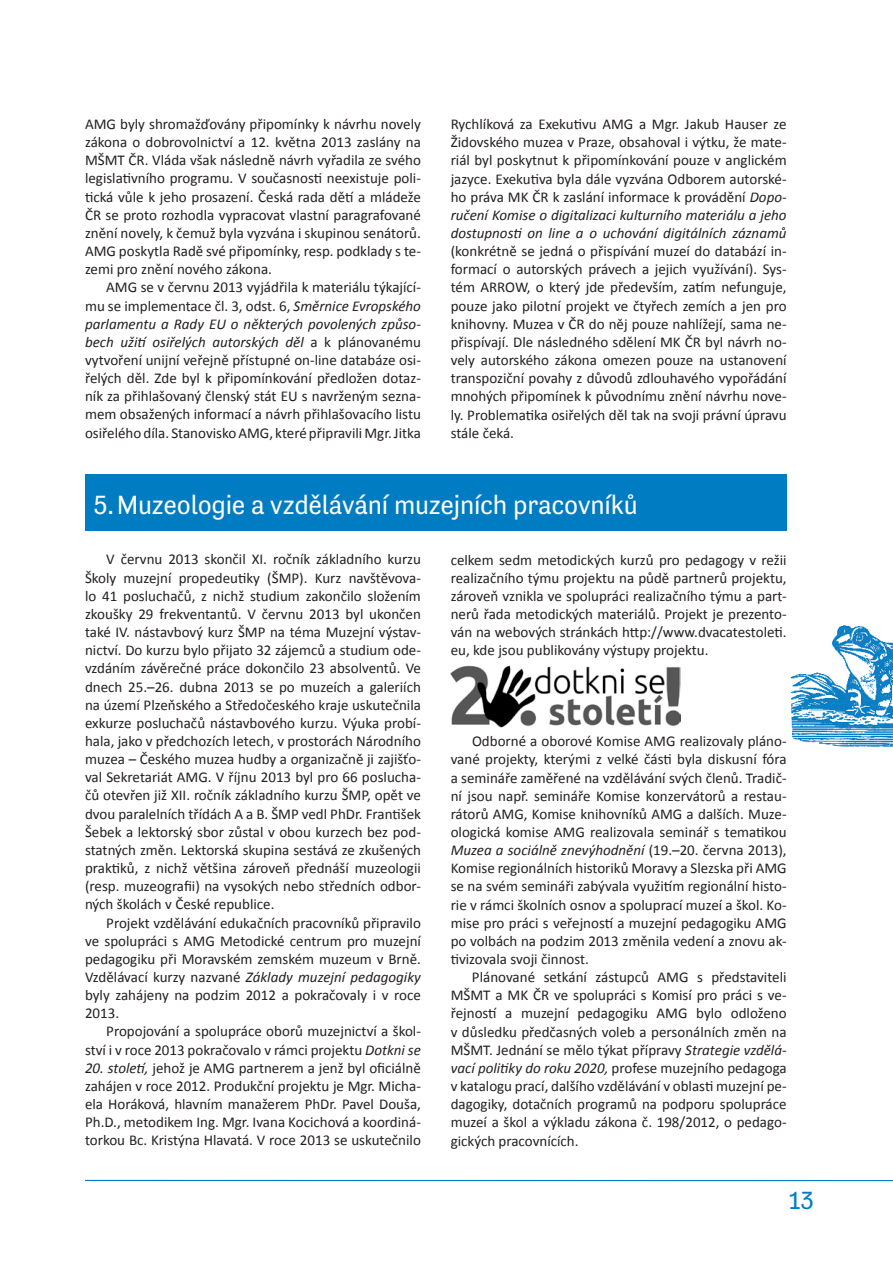
<style>
.page{position:relative;width:893px;height:1263px;background:#fff}
.page>*{position:absolute;margin:0;border:0;box-sizing:border-box;transform-origin:0 0}
.t1{font:27px "Tenso";letter-spacing:-.01em;color:#fff}
.t2{font:25.5px "Tenso";color:#007cc2}
.t3{font:15px/18.1px "Calibri";color:#231f20;text-align:justify}
.s1{font-style:italic}
</style>
<div class="page">
<hr style="left:85px;top:1180px;width:808px;height:1px;background:#007cc2">
<div style="left:85px;top:474px;width:702px;height:56px;background:#007cc2"></div>
<img style="left:451px;top:665px;width:230px;height:63px">
<img style="left:790px;top:625px;width:103px;height:122px">
<p class="t3" style="left:85px;top:114px;width:337px">AMG byly shromažďovány připomínky k návrhu novely zákona o dobrovolnictví a 12. května 2013 zaslány na MŠMT ČR. Vláda však následně návrh vyřadila ze svého legislativního programu. V současnosti neexistuje poli&shy;tická vůle k jeho prosazení. Česká rada dětí a mládeže ČR se proto rozhodla vypracovat vlastní paragrafované znění novely, k čemuž byla vyzvána i skupinou senátorů.<br>AMG poskytla Radě své připomínky, resp. podklady s te&shy;zemi pro znění nového zákona.</p>
<p class="t3" style="left:85px;top:278px;width:337px;text-indent:21px">AMG se v červnu 2013 vyjádřila k materiálu týkající&shy;mu se implementace čl. 3, odst. 6, <span class="s1">Směrnice Evropského parlamentu a Rady EU o některých povolených způso&shy;bech užití osiřelých autorských děl</span> a k plánovanému vytvoření unijní veřejně přístupné on-line databáze osi&shy;řelých děl. Zde byl k připomínkování předložen dotaz&shy;ník za přihlašovaný členský stát EU s navrženým sezna&shy;mem obsažených informací a návrh přihlašovacího listu osiřelého díla. Stanovisko AMG, které připravili Mgr.Jitka</p>
<p class="t3" style="left:451px;top:114px;width:337px">Rychlíková za Exekutivu AMG a Mgr. Jakub Hauser ze Židovského muzea v Praze, obsahoval i výtku, že mate&shy;riál byl poskytnut k připomínkování pouze v anglickém jazyce. Exekutiva byla dále vyzvána Odborem autorské&shy;ho práva MK ČR k zaslání informace k provádění <span class="s1">Dopo&shy;ručení Komise o digitalizaci kulturního materiálu a jeho dostupnosti on line a o uchování digitálních záznamů</span></p>
<p class="t3" style="left:451px;top:241px;width:337px">(konkrétně se jedná o přispívání muzeí do databází in&shy;formací o autorských právech a jejich využívání). Sys&shy;tém ARROW, o který jde především, zatím nefunguje, pouze jako pilotní projekt ve čtyřech zemích a jen pro knihovny. Muzea v ČR do něj pouze nahlížejí, sama ne&shy;přispívají. Dle následného sdělení MK ČR byl návrh no&shy;vely autorského zákona omezen pouze na ustanovení transpoziční povahy z důvodů zdlouhavého vypořádání mnohých připomínek k původnímu znění návrhu nove&shy;ly. Problematika osiřelých děl tak na svoji právní úpravu stále čeká.</p>
<h1 class="t1" style="left:94px;top:490px;width:546px">5. M uzeologie a vzdělávání muzejních pracovníků</h1>
<p class="t3" style="left:85px;top:550px;width:337px;text-indent:21px">V červnu 2013 skončil XI. ročník základního kurzu Školy muzejní propedeutiky (ŠMP). Kurz navštěvova&shy;lo 41 posluchačů, z nichž studium zakončilo složením zkoušky 29 frekventantů. V červnu 2013 byl ukončen také IV. nástavbový kurz ŠMP na téma Muzejní výstav&shy;nictví. Do kurzu bylo přijato 32 zájemců a studium ode&shy;vzdáním závěrečné práce dokončilo 23 absolventů. Ve dnech 25.–26. dubna 2013 se po muzeích a galeriích na území Plzeňského a Středočeského kraje uskutečnila exkurze posluchačů nástavbového kurzu. Výuka probí&shy;hala, jako v předchozích letech, v prostorách Národního muzea – Českého muzea hudby a organizačně ji zajišťo&shy;val Sekretariát AMG. V říjnu 2013 byl pro 66 poslucha&shy;čů otevřen již XII. ročník základního kurzu ŠMP, opět ve dvou paralelních třídách A a B. ŠMP vedl PhDr. František Šebek a lektorský sbor zůstal v obou kurzech bez pod&shy;statných změn. Lektorská skupina sestává ze zkušených praktiků, z nichž většina zároveň přednáší muzeologii (resp. muzeografii) na vysokých nebo středních odbor&shy;ných školách v České republice.</p>
<p class="t3" style="left:85px;top:913px;width:337px;text-indent:21px">Projekt vzdělávání edukačních pracovníků připravilo ve spolupráci s AMG Metodické centrum pro muzejní pedagogiku při Moravském zemském muzeum v Brně.<br>Vzdělávací kurzy nazvané <span class="s1">Základy muzejní pedagogiky </span>byly zahájeny na podzim 2012 a pokračovaly i v roce 2013.</p>
<p class="t3" style="left:85px;top:1022px;width:337px;text-align:right">Propojování a spolupráce oborů muzejnictví a škol&shy;ství i v roce 2013 pokračovalo v rámci projektu <span class="s1">Dotkni se</span></p>
<p class="t3" style="left:85px;top:1058px;width:337px"><span class="s1">20. století,</span> jehož je AMG partnerem a jenž byl oficiálně zahájen v roce 2012. Produkční projektu je Mgr. Micha&shy;ela Horáková, hlavním manažerem PhDr. Pavel Douša, Ph.D., metodikem Ing. Mgr. Ivana Kocichová a koordiná&shy;torkou Bc. Kristýna Hlavatá. V roce 2013 se uskutečnilo</p>
<p class="t3" style="left:451px;top:550px;width:337px">celkem sedm metodických kurzů pro pedagogy v režii realizačního týmu projektu na půdě partnerů projektu, zároveň vznikla ve spolupráci realizačního týmu a part&shy;nerů řada metodických materiálů. Projekt je prezento&shy;ván na webových stránkách http://www.dvacatestoleti. eu, kde jsou publikovány výstupy projektu.</p>
<p class="t3" style="left:451px;top:731px;width:337px;text-indent:21px">Odborné a oborové Komise AMG realizovaly pláno&shy;vané projekty, kterými z velké části byla diskusní fóra a semináře zaměřené na vzdělávání svých členů. Tradič&shy;ní jsou např. semináře Komise konzervátorů a restau&shy;rátorů AMG, Komise knihovníků AMG a dalších. Muze&shy;ologická komise AMG realizovala seminář s tematikou <span class="s1">Muzea a sociálně znevýhodnění</span> (19.–20. června 2013), Komise regionálních historiků Moravy a Slezska při AMG se na svém semináři zabývala využitím regionální histo&shy;rie v rámci školních osnov a spoluprací muzeí a škol. Ko&shy;mise pro práci s veřejností a muzejní pedagogiku AMG po volbách na podzim 2013 změnila vedení a znovu ak&shy;tivizovala svoji činnost.</p>
<p class="t3" style="left:451px;top:967px;width:337px;text-indent:21px">Plánované setkání zástupců AMG s představiteli MŠMT a MK ČR ve spolupráci s Komisí pro práci s ve&shy;řejností a muzejní pedagogiku AMG bylo odloženo v důsledku předčasných voleb a personálních změn na MŠMT. Jednání se mělo týkat přípravy <span class="s1">Strategie vzdělá&shy;vací politiky do roku 2020,</span> profese muzejního pedagoga v katalogu prací, dalšího vzdělávání v oblasti muzejní pe&shy;dagogiky, dotačních programů na podporu spolupráce muzeí a škol a výkladu zákona č. 198/2012, o pedago&shy;gických pracovnících.</p>
<h2 class="t2" style="left:789px;top:1185px;width:27px">13</h2>
</div>
